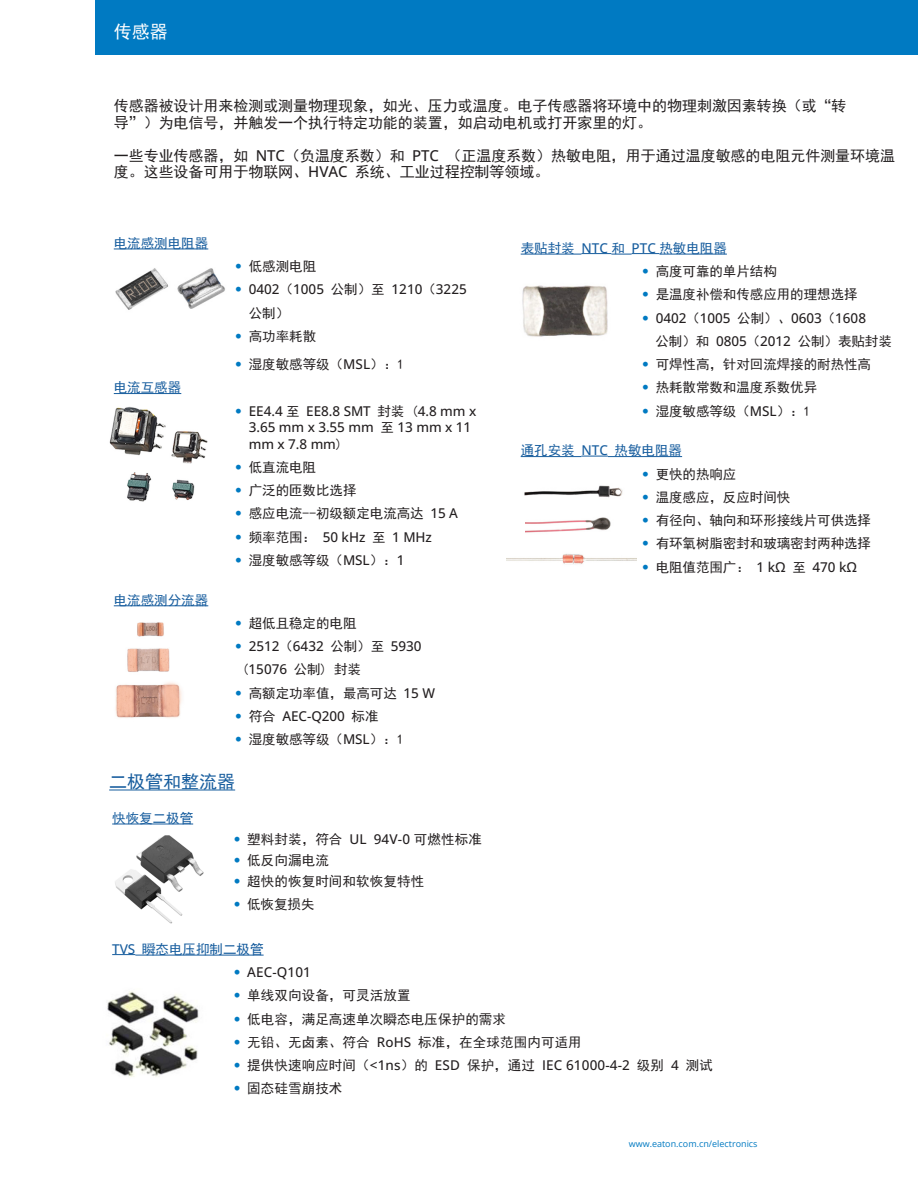
<style>
.page{position:relative;width:918px;height:1188px;background:#fff}
.page>*{position:absolute;margin:0;border:0;box-sizing:border-box;transform-origin:0 0}
.Gray_Subhead{font:18px "Sim Hei";color:#175d9e}
.t1{font:18px "Sim Hei";color:#fff}
.t2{font:15px/16.5px "Sim Hei";letter-spacing:-.005em;color:#231f20}
.bullets1_25{font:13.5px "Sim Hei";letter-spacing:-.005em;color:#231f20}
.t3{font:500 13.5px/16.5px "Open Sans";letter-spacing:-.005em;color:#231f20}
.Gray_Subhead-2{font:13.5px "Sim Hei";color:#175d9e}
._12_Backpage_Body{font:9px "Open Sans";color:#007ac2}
.s1{font-family:"Open Sans";font-weight:500}
.s2{font-family:"Univers LT Std";font-weight:300;color:#007ac2}
.s3{font-family:"Sim Hei";font-weight:400}
</style>
<div class="page">
<div style="left:95px;top:0;width:823px;height:55px;background:#007ac2"></div>
<img style="left:109px;top:406px;width:99px;height:96px">
<img style="left:115px;top:268px;width:110px;height:42px">
<img style="left:522px;top:285px;width:86px;height:52px">
<img style="left:115px;top:622px;width:67px;height:96px">
<hr style="left:114px;top:249px;width:94px;height:1px;background:#175d9e">
<hr style="left:114px;top:393px;width:67px;height:1px;background:#175d9e">
<hr style="left:114px;top:605px;width:94px;height:1px;background:#175d9e">
<hr style="left:521px;top:254px;width:60px;height:1px;background:#175d9e">
<hr style="left:581px;top:253px;width:30px;height:1px;background:#175d9e">
<svg style="left:611px;top:253px;width:48px;height:2px"></svg>
<hr style="left:659px;top:254px;width:68px;height:1px;background:#175d9e">
<hr style="left:521px;top:456px;width:60px;height:1px;background:#175d9e">
<svg style="left:581px;top:456px;width:27px;height:1px"></svg>
<hr style="left:608px;top:456px;width:74px;height:1px;background:#175d9e">
<hr style="left:109px;top:790px;width:126px;height:1px;background:#175d9e">
<hr style="left:112px;top:824px;width:81px;height:1px;background:#175d9e">
<svg style="left:112px;top:954px;width:23px;height:1px"></svg>
<hr style="left:135px;top:955px;width:129px;height:1px;background:#175d9e">
<img style="left:524px;top:485px;width:99px;height:13px">
<img style="left:107px;top:991px;width:92px;height:86px">
<img style="left:115px;top:835px;width:89px;height:89px">
<img style="left:526px;top:517px;width:85px;height:16px">
<img style="left:507px;top:554px;width:129px;height:10px">
<p class="t1" style="left:114px;top:23px;width:55px">传感器</p>
<p class="t2" style="left:114px;top:98px;width:734px">传感器被设计用来检测或测量物理现象，如光、压力或温度。电子传感器将环境中的物理刺激因素转换（或“转</p>
<p class="t2" style="left:114px;top:114px;width:540px">导”）为电信号，并触发一个执行特定功能的装置，如启动电机或打开家里的灯。</p>
<p class="t2" style="left:114px;top:147px;width:783px">一些专业传感器，如 <span class="s1">NTC</span>（负温度系数）和 <span class="s1">PTC</span> （正温度系数）热敏电阻，用于通过温度敏感的电阻元件测量环境温度。这些设备可用于物联网、<span class="s1">HVAC</span> 系统、工业过程控制等领域。</p>
<p class="Gray_Subhead-2" style="left:114px;top:236px;width:96px">电流感测电阻器</p>
<p class="Gray_Subhead-2" style="left:114px;top:381px;width:69px">电流互感器</p>
<p class="Gray_Subhead-2" style="left:114px;top:593px;width:96px">电流感测分流器</p>
<p class="bullets1_25" style="left:235px;top:259px;width:82px"><span class="s2">•</span> 低感测电阻</p>
<p class="t3" style="left:235px;top:281px;width:233px"><span class="s2">•</span> 0402<span class="s3">（</span>1005 <span class="s3">公制）至</span> 1210<span class="s3">（</span>3225</p>
<p class="bullets1_25" style="left:249px;top:306px;width:42px">公制）</p>
<p class="bullets1_25" style="left:235px;top:329px;width:82px"><span class="s2">•</span> 高功率耗散</p>
<p class="bullets1_25" style="left:235px;top:358px;width:170px"><span class="s2">•</span> 湿度敏感等级（<span class="s1">MSL</span>）：1</p>
<p class="t3" style="left:249px;top:402px;width:229px;text-indent:-14px"><span class="s2">•</span> EE4.4 <span class="s3">至</span> EE8.8 SMT <span class="s3">封装 (</span>4.8 mm x<br>3.65 mm x 3.55 mm <span class="s3">至</span> 13 mm x 11 mm x 7.8 mm<span class="s3">)</span></p>
<p class="bullets1_25" style="left:235px;top:460px;width:82px"><span class="s2">•</span> 低直流电阻</p>
<p class="bullets1_25" style="left:235px;top:484px;width:123px"><span class="s2">•</span> 广泛的匝数比选择</p>
<p class="bullets1_25" style="left:235px;top:507px;width:224px"><span class="s2">•</span> 感应电流--初级额定电流高达 <span class="s1">15 A</span></p>
<p class="t3" style="left:235px;top:528px;width:198px"><span class="s2">•</span> <span class="s3">频率范围：</span> 50 kHz <span class="s3">至</span> 1 MHz</p>
<p class="bullets1_25" style="left:235px;top:553px;width:171px"><span class="s2">•</span> 湿度敏感等级（<span class="s1">MSL</span>）：<span class="s1">1</span></p>
<p class="bullets1_25" style="left:235px;top:616px;width:123px"><span class="s2">•</span> 超低且稳定的电阻</p>
<p class="t3" style="left:235px;top:638px;width:188px"><span class="s2">•</span> 2512<span class="s3">（</span>6432 <span class="s3">公制）至</span> 5930</p>
<p class="bullets1_25" style="left:242px;top:663px;width:121px">(<span class="s1">15076</span> 公制) 封装</p>
<p class="bullets1_25" style="left:235px;top:686px;width:201px"><span class="s2">•</span> 高额定功率值，最高可达 <span class="s1">15 W</span></p>
<p class="t3" style="left:235px;top:707px;width:145px"><span class="s2">•</span> <span class="s3">符合</span> AEC-Q200 <span class="s3">标准</span></p>
<p class="bullets1_25" style="left:235px;top:733px;width:170px"><span class="s2">•</span> 湿度敏感等级（<span class="s1">MSL</span>）：1</p>
<p class="Gray_Subhead" style="left:109px;top:773px;width:128px">二极管和整流器</p>
<p class="Gray_Subhead-2" style="left:112px;top:811px;width:82px">快恢复二极管</p>
<p class="Gray_Subhead-2" style="left:521px;top:241px;width:208px">表贴封装 <span class="s1">NTC</span> 和 <span class="s1">PTC</span> 热敏电阻器</p>
<p class="bullets1_25" style="left:642px;top:265px;width:136px"><span class="s2">•</span> 高度可靠的单片结构</p>
<p class="bullets1_25" style="left:642px;top:288px;width:217px"><span class="s2">•</span> 是温度补偿和传感应用的理想选择</p>
<p class="t3" style="left:642px;top:309px;width:225px"><span class="s2">•</span> 0402<span class="s3">（</span>1005 <span class="s3">公制）、</span>0603<span class="s3">（</span>1608</p>
<p class="bullets1_25" style="left:656px;top:334px;width:238px">公制）和 <span class="s1">0805</span>（<span class="s1">2012</span> 公制）表贴封装</p>
<p class="bullets1_25" style="left:642px;top:358px;width:230px"><span class="s2">•</span> 可焊性高，针对回流焊接的耐热性高</p>
<p class="bullets1_25" style="left:642px;top:381px;width:177px"><span class="s2">•</span> 热耗散常数和温度系数优异</p>
<p class="bullets1_25" style="left:642px;top:404px;width:170px"><span class="s2">•</span> 湿度敏感等级（<span class="s1">MSL</span>）：1</p>
<p class="Gray_Subhead-2" style="left:521px;top:444px;width:163px">通孔安装 <span class="s1">NTC</span> 热敏电阻器</p>
<p class="bullets1_25" style="left:642px;top:467px;width:96px"><span class="s2">•</span> 更快的热响应</p>
<p class="bullets1_25" style="left:642px;top:490px;width:150px"><span class="s2">•</span> 温度感应，反应时间快</p>
<p class="bullets1_25" style="left:642px;top:514px;width:230px"><span class="s2">•</span> 有径向、轴向和环形接线片可供选择</p>
<p class="bullets1_25" style="left:642px;top:537px;width:230px"><span class="s2">•</span> 有环氧树脂密封和玻璃密封两种选择</p>
<p class="bullets1_25" style="left:642px;top:560px;width:216px"><span class="s2">•</span> 电阻值范围广： <span class="s1">1 kΩ</span> 至 <span class="s1">470 kΩ</span></p>
<p class="bullets1_25" style="left:234px;top:832px;width:250px"><span class="s2">•</span> 塑料封装，符合 <span class="s1">UL 94V-0</span> 可燃性标准</p>
<p class="bullets1_25" style="left:234px;top:853px;width:97px"><span class="s2">•</span> 低反向漏电流</p>
<p class="bullets1_25" style="left:234px;top:874px;width:192px"><span class="s2">•</span> 超快的恢复时间和软恢复特性</p>
<p class="bullets1_25" style="left:234px;top:897px;width:82px"><span class="s2">•</span> 低恢复损失</p>
<p class="Gray_Subhead-2" style="left:112px;top:942px;width:153px"><span class="s1">TVS</span> 瞬态电压抑制二极管</p>
<p class="t3" style="left:234px;top:964px;width:79px"><span class="s2">•</span> AEC-Q101</p>
<p class="bullets1_25" style="left:234px;top:989px;width:178px"><span class="s2">•</span> 单线双向设备，可灵活放置</p>
<p class="bullets1_25" style="left:234px;top:1012px;width:274px"><span class="s2">•</span> 低电容，满足高速单次瞬态电压保护的需求</p>
<p class="bullets1_25" style="left:234px;top:1035px;width:350px"><span class="s2">•</span> 无铅、无卤素、符合 <span class="s1">RoHS</span> 标准，在全球范围内可适用</p>
<p class="bullets1_25" style="left:234px;top:1059px;width:481px"><span class="s2">•</span> 提供快速响应时间（<span class="s1">&lt;1ns</span>）的 <span class="s1">ESD</span> 保护，通过 <span class="s1">IEC 61000-4-2</span> 级别 <span class="s1">4</span> 测试</p>
<p class="bullets1_25" style="left:234px;top:1082px;width:110px"><span class="s2">•</span> 固态硅雪崩技术</p>
<p class="_12_Backpage_Body" style="left:629px;top:1137px;width:130px">www.eaton.com.cn/electronics</p>
</div>
